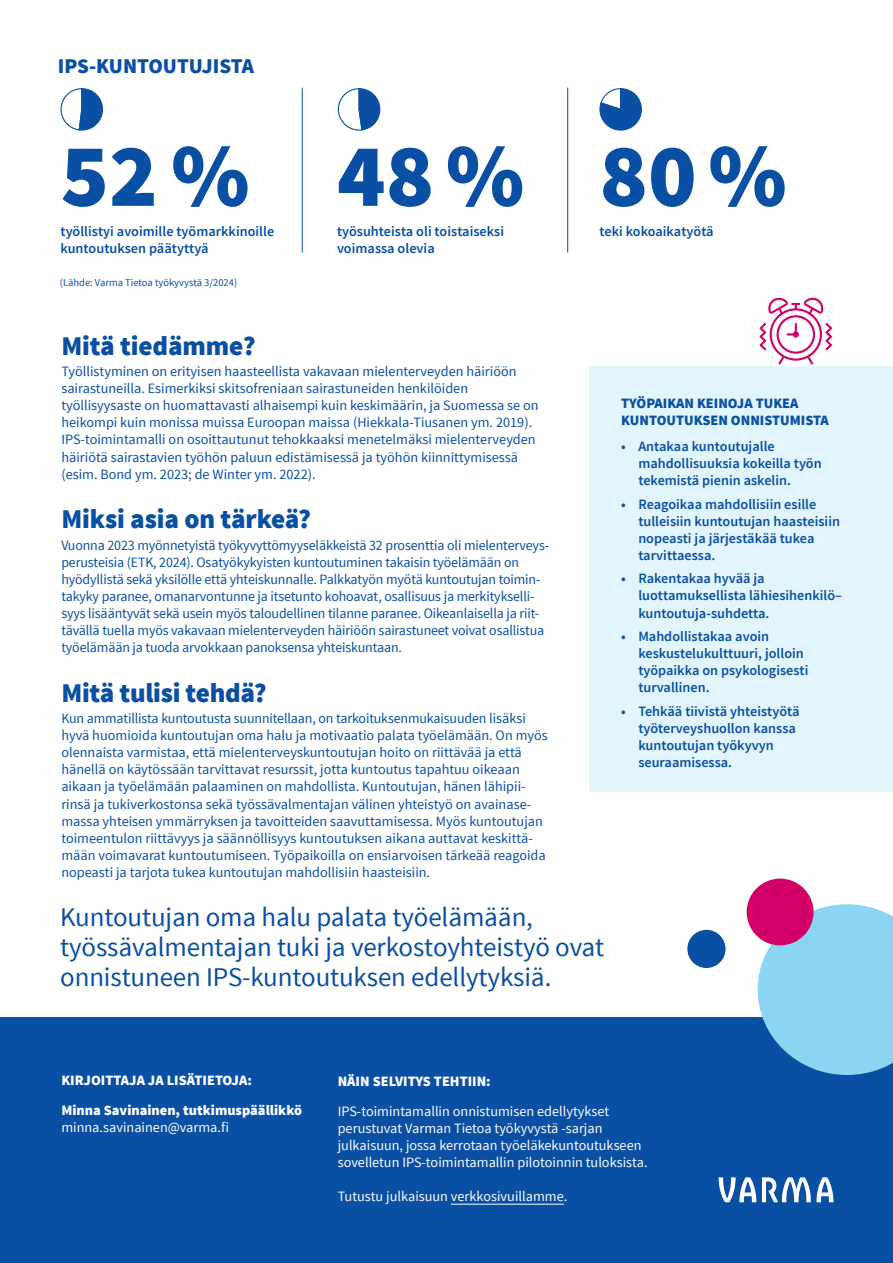
<style>
.page{position:relative;width:893px;height:1263px;background:#fff}
.page>*{position:absolute;margin:0;border:0;box-sizing:border-box;transform-origin:0 0}
.Numeronosto{font:900 90px "Source Sans Pro";color:#094fa3}
.Nosto_P{font:27px/30px "Source Sans Pro";letter-spacing:-.005em;color:#094fa3}
.Väliotsikot_H2{font:900 27px "Source Sans Pro";letter-spacing:-.005em;color:#094fa3}
.Boldattu_alku_14pt_P{font:900 21px "Source Sans Pro";color:#094fa3}
.Leipis_eka_sininen_P{font:14.25px/17.1px "Source Sans Pro";color:#094fa3}
.Lista_tietolaatikko_sin_P{font:600 14.25px/17.1px "Source Sans Pro";color:#094fa3}
.Leipis_liehu_nega_P{font:14.25px/17.1px "Source Sans Pro";color:#fff}
.Infografiikkanosto_leipis_P{font:600 14.25px/17.1px "Source Sans Pro";color:#094fa3}
.Leipis_liehu_nega_P-2{font:900 14.25px/17.1px "Source Sans Pro";color:#fff}
.Tietolaatikko_otsikko_nega_P{font:900 14.25px "Source Sans Pro";color:#fff}
.Tietolaatikko_ots_sin_P{font:900 14.25px/17.1px "Source Sans Pro";color:#094fa3}
.Lisätieto_lähde_P{font:10.5px "Source Sans Pro";color:#094fa3}
.s1{font-weight:400}
</style>
<div class="page">
<div style="left:0;top:1017px;width:893px;height:246px;background:#094fa3"></div>
<svg style="left:719px;top:1177px;width:37px;height:25px"></svg>
<svg style="left:762px;top:1177px;width:71px;height:25px"></svg>
<svg style="left:758px;top:904px;width:135px;height:171px;background:#84caeb"></svg>
<div style="left:747px;top:878px;width:66px;height:67px;background:#d10168;border-radius:50%"></div>
<div style="left:687px;top:930px;width:38px;height:38px;background:#094fa3;border-radius:50%"></div>
<div style="left:590px;top:366px;width:303px;height:426px;background:#e2f5fc"></div>
<svg style="left:759px;top:297px;width:74px;height:68px"></svg>
<hr style="left:302px;top:88px;width:1px;height:165px;background:#094fa3">
<hr style="left:567px;top:88px;width:1px;height:165px;background:#094fa3">
<svg style="left:60px;top:88px;width:43px;height:43px"></svg>
<svg style="left:337px;top:88px;width:44px;height:43px"></svg>
<svg style="left:599px;top:88px;width:43px;height:43px"></svg>
<hr style="left:451px;top:1204px;width:113px;height:1px;background:#fff">
<p class="Boldattu_alku_14pt_P" style="left:58px;top:53px;width:198px">IPS-KUNTOUTUJISTA</p>
<p class="Numeronosto" style="left:61px;top:117px;width:191px">52 %</p>
<p class="Infografiikkanosto_leipis_P" style="left:61px;top:223px;width:215px">työllistyi avoimille työmarkkinoille kuntoutuksen päätyttyä</p>
<p class="Lisätieto_lähde_P" style="left:60px;top:276px;width:179px">(Lähde: Varma Tietoa työkyvystä 3/2024)</p>
<p class="Numeronosto" style="left:337px;top:117px;width:189px">48 %</p>
<p class="Infografiikkanosto_leipis_P" style="left:337px;top:223px;width:169px">työsuhteista oli toistaiseksi voimassa olevia</p>
<h2 class="Väliotsikot_H2" style="left:61px;top:328px;width:196px">Mitä tiedämme?</h2>
<p class="Leipis_eka_sininen_P" style="left:61px;top:363px;width:479px">Työllistyminen on erityisen haasteellista vakavaan mielenterveyden häiriöön sairastuneilla. Esimerkiksi skitsofreniaan sairastuneiden henkilöiden työllisyysaste on huomattavasti alhaisempi kuin keskimäärin, ja Suomessa se on heikompi kuin monissa muissa Euroopan maissa (Hiekkala-Tiusanen ym. 2019).<br>IPS-toimintamalli on osoittautunut tehokkaaksi menetelmäksi mielenterveyden häiriötä sairastavien työhön paluun edistämisessä ja työhön kiinnittymisessä (esim. Bond ym. 2023; de Winter ym. 2022).</p>
<h2 class="Väliotsikot_H2" style="left:61px;top:502px;width:251px">Miksi asia on tärkeä?</h2>
<p class="Leipis_eka_sininen_P" style="left:61px;top:536px;width:489px">Vuonna 2023 myönnetyistä työkyvyttömyyseläkkeistä 32 prosenttia oli mielenterveys&shy;perusteisia (ETK, 2024). Osatyökykyisten kuntoutuminen takaisin työelämään on hyödyllistä sekä yksilölle että yhteiskunnalle. Palkkatyön myötä kuntoutujan toimin&shy;takyky paranee, omanarvontunne ja itsetunto kohoavat, osallisuus ja merkitykselli&shy;syys lisääntyvät sekä usein myös taloudellinen tilanne paranee. Oikeanlaisella ja riit&shy;tävällä tuella myös vakavaan mielenterveyden häiriöön sairastuneet voivat osallistua työelämään ja tuoda arvokkaan panoksensa yhteiskuntaan.</p>
<h2 class="Väliotsikot_H2" style="left:61px;top:675px;width:207px">Mitä tulisi tehdä?</h2>
<p class="Leipis_eka_sininen_P" style="left:61px;top:710px;width:488px">Kun ammatillista kuntoutusta suunnitellaan, on tarkoituksenmukaisuuden lisäksi hyvä huomioida kuntoutujan oma halu ja motivaatio palata työelämään. On myös olennaista varmistaa, että mielenterveyskuntoutujan hoito on riittävää ja että hänellä on käytössään tarvittavat resurssit, jotta kuntoutus tapahtuu oikeaan aikaan ja työelämään palaaminen on mahdollista. Kuntoutujan, hänen lähipii&shy;rinsä ja tukiverkostonsa sekä työssävalmentajan välinen yhteistyö on avainase&shy;massa yhteisen ymmärryksen ja tavoitteiden saavuttamisessa. Myös kuntoutujan toimeentulon riittävyys ja säännöllisyys kuntoutuksen aikana auttavat keskittä&shy;mään voimavarat kuntoutumiseen. Työpaikoilla on ensiarvoisen tärkeää reagoida nopeasti ja tarjota tukea kuntoutujan mahdollisiin haasteisiin.</p>
<p class="Numeronosto" style="left:599px;top:117px;width:189px">80 %</p>
<p class="Infografiikkanosto_leipis_P" style="left:599px;top:223px;width:116px">teki kokoaikatyötä</p>
<p class="Tietolaatikko_ots_sin_P" style="left:621px;top:395px;width:209px">TYÖPAIKAN KEINOJA TUKEA<br>KUNTOUTUKSEN ONNISTUMISTA</p>
<p class="Lista_tietolaatikko_sin_P" style="left:638px;top:438px;width:185px;text-indent:-17px">• Antakaa kuntoutujalle mahdollisuuksia kokeilla työn tekemistä pienin askelin.</p>
<p class="Lista_tietolaatikko_sin_P" style="left:638px;top:496px;width:203px;text-indent:-17px">• Reagoikaa mahdollisiin esille tulleisiin kuntoutujan haasteisiin nopeasti ja järjestäkää tukea tarvittaessa.</p>
<p class="Lista_tietolaatikko_sin_P" style="left:638px;top:570px;width:205px;text-indent:-17px">• Rakentakaa hyvää ja luottamuksellista lähiesihenkilö– kuntoutuja-suhdetta.</p>
<p class="Lista_tietolaatikko_sin_P" style="left:638px;top:628px;width:172px;text-indent:-17px">• Mahdollistakaa avoin keskustelukulttuuri, jolloin työpaikka on psykologisesti turvallinen.</p>
<p class="Lista_tietolaatikko_sin_P" style="left:638px;top:703px;width:163px;text-indent:-17px">• Tehkää tiivistä yhteistyötä työterveyshuollon kanssa kuntoutujan työkyvyn seuraamisessa.</p>
<p class="Nosto_P" style="left:60px;top:902px;width:546px">Kuntoutujan oma halu palata työelämään, työssävalmentajan tuki ja verkostoyhteistyö ovat onnistuneen IPS-kuntoutuksen edellytyksiä.</p>
<p class="Tietolaatikko_otsikko_nega_P" style="left:61px;top:1071px;width:192px">KIRJOITTAJA JA LISÄTIETOJA:</p>
<p class="Leipis_liehu_nega_P-2" style="left:61px;top:1102px;width:242px">Minna Savinainen, tutkimuspäällikkö <span class="s1">minna.savinainen@varma.fi</span></p>
<p class="Tietolaatikko_otsikko_nega_P" style="left:338px;top:1072px;width:155px">NÄIN SELVITYS TEHTIIN:</p>
<p class="Leipis_liehu_nega_P" style="left:338px;top:1103px;width:311px">IPS-toimintamallin onnistumisen edellytykset perustuvat Varman Tietoa työkyvystä -sarjan julkaisuun, jossa kerrotaan työeläkekuntoutukseen sovelletun IPS-toimintamallin pilotoinnin tuloksista.</p>
<p class="Leipis_liehu_nega_P" style="left:338px;top:1188px;width:231px">Tutustu julkaisuun verkkosivuillamme.</p>
</div>
